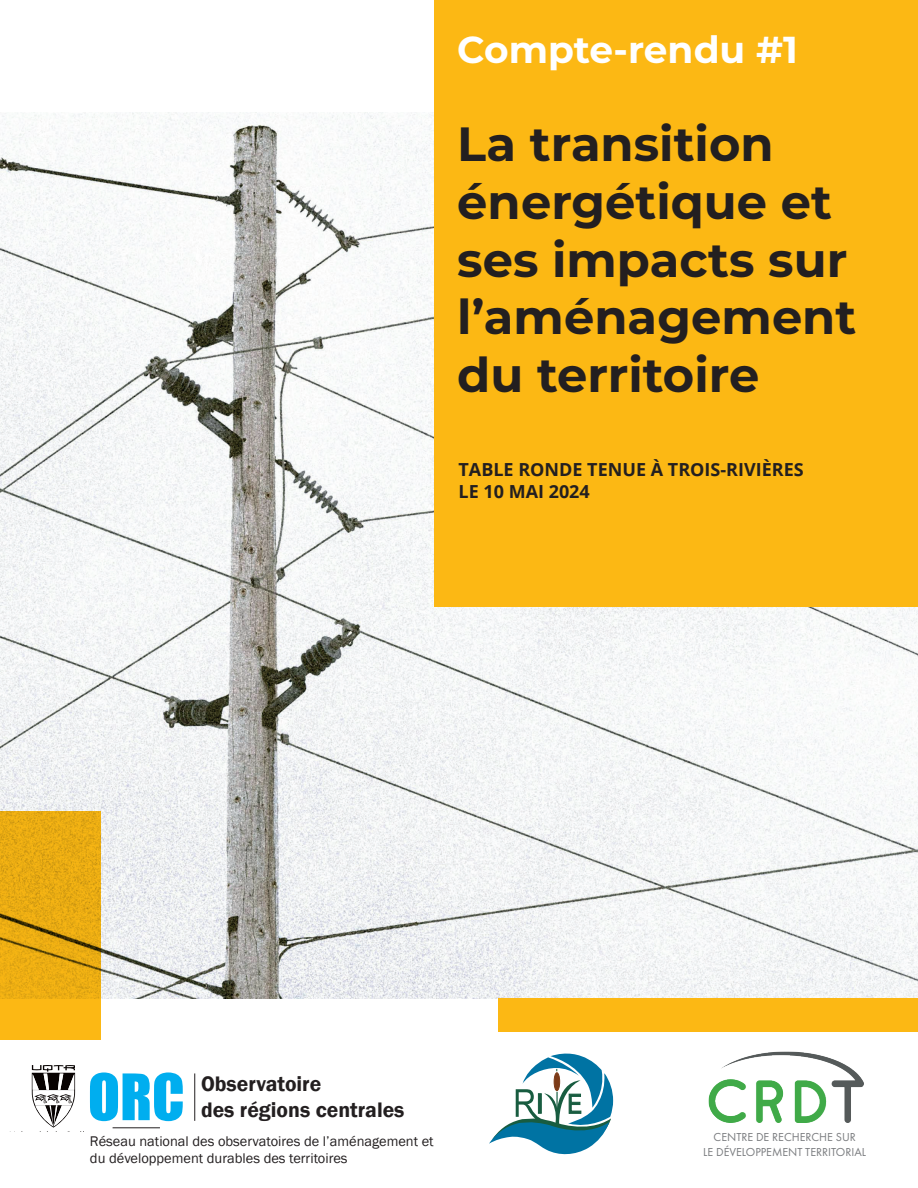
<style>
.page{position:relative;width:918px;height:1188px;background:#fff}
.page>*{position:absolute;margin:0;border:0;box-sizing:border-box;transform-origin:0 0}
.t1{font:59.1px "Impact";color:#00aeef}
.t2{font:700 48px/57.6px "Montserrat";color:#231f20}
.t3{font:700 37.5px "Montserrat";color:#fff}
.t4{font:600 21.6px/26px "Franklin Gothic";color:#231f20}
.t5{font:700 18px/21.6px "Open Sans";color:#231f20}
.t6{font:14.4px/17.2px "Franklin Gothic";color:#231f20}
.t7{font:12px/14.4px "Futura PT";color:#7a7c7f;text-align:center}
</style>
<div class="page">
<img style="left:0;top:112px;width:918px;height:886px">
<div style="left:434px;top:0;width:484px;height:606px;background:#fcb814"></div>
<div style="left:499px;top:998px;width:419px;height:34px;background:#fcb814"></div>
<hr style="left:194px;top:1073px;width:1px;height:48px;background:#231f20">
<hr style="left:113px;top:1128px;width:47px;height:1px;background:#231f20">
<svg style="left:32px;top:1065px;width:43px;height:63px"></svg>
<img style="left:708px;top:1051px;width:156px;height:72px">
<svg style="left:489px;top:1054px;width:124px;height:101px"></svg>
<svg style="left:538px;top:1093px;width:4px;height:21px"></svg>
<svg style="left:0;top:812px;width:100px;height:228px;background:#e7aa12"></svg>
<h3 class="t3" style="left:457px;top:23px;width:342px">Compte-rendu #1</h3>
<h2 class="t2" style="left:457px;top:113px;width:401px">La transition énergétique et ses impacts sur l’aménagement du territoire</h2>
<p class="t5" style="left:459px;top:458px;width:347px">TABLE RONDE TENUE À TROIS-RIVIÈRES<br>LE 10 MAI 2024</p>
<h1 class="t1" style="left:88px;top:1051px;width:98px">ORC</h1>
<h3 class="t4" style="left:201px;top:1071px;width:205px">Observatoire<br>des régions centrales</h3>
<p class="t6" style="left:90px;top:1133px;width:345px">Réseau national des observatoires de l’aménagement et du développement durables des territoires</p>
<p class="t7" style="left:703px;top:1130px;width:164px">CENTRE DE RECHERCHE SUR<br>LE DÉVELOPPEMENT TERRITORIAL</p>
</div>
